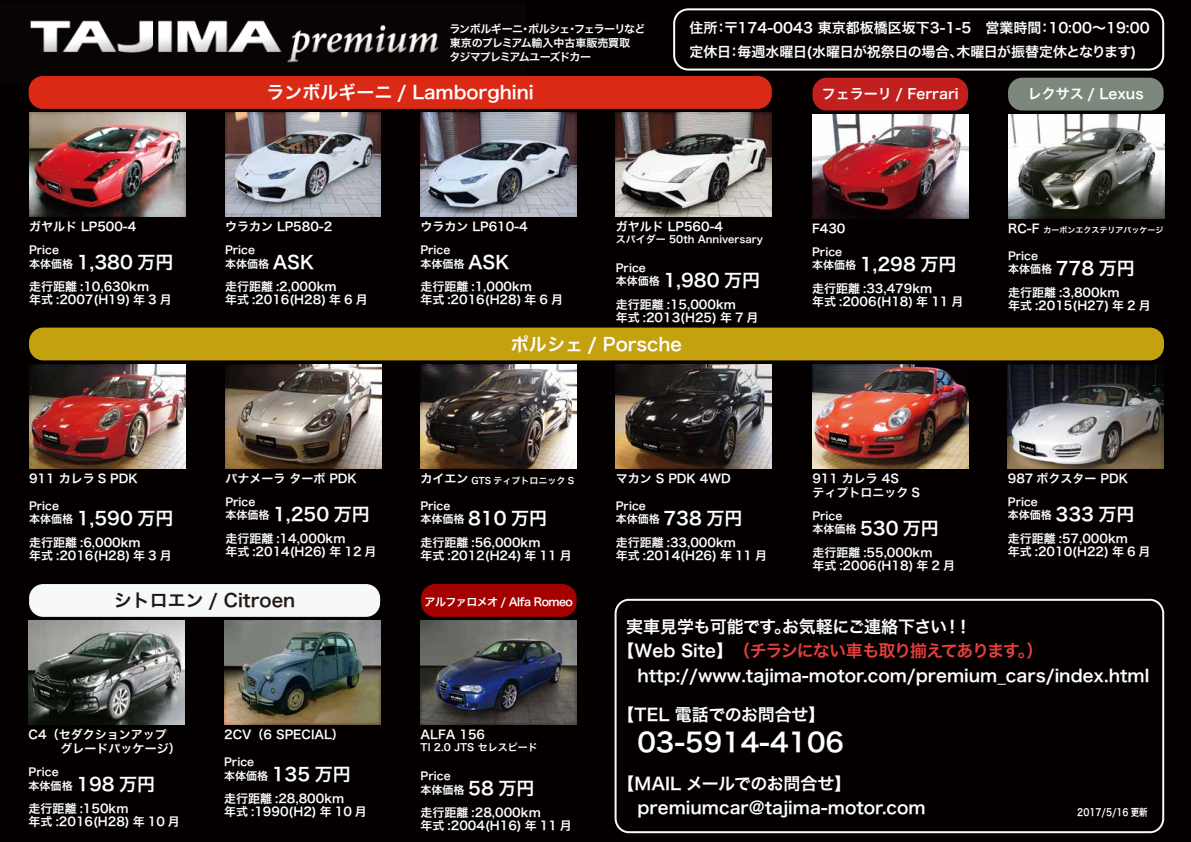
<style>
.page{position:relative;width:1191px;height:842px;background:#040000}
.page>*{position:absolute;margin:0;border:0;box-sizing:border-box;transform-origin:0 0}
.t1{font:26px "Hira Kaku Pro W6";color:#fff}
.t2{font:18px "Hira Kaku Pro W6";color:#fff}
.t3{font:18px "Hira Kaku Pro N W6";color:#fff}
.t4{font:18px "Hira Kaku Pro N W6";color:#221815}
.t5{font:17px/24px "Hira Kaku Pro W6";color:#fff}
.t6{font:17px "Hira Kaku Pro W6";letter-spacing:-.055em;color:#e83f3d}
.t7{font:17px "Hira Kaku Pro W6";letter-spacing:-.02em;color:#fff}
.t8{font:14px/24px "Hira Kaku Pro W6";color:#fff}
.t9{font:14px "Hira Kaku Pro N W6";color:#fff}
.t10{font:12px/13px "Hira Kaku Pro W6";color:#fff}
.t11{font:11px/13.5px "Hira Kaku Pro W6";color:#fff}
.t12{font:11px/14px "Hira Kaku Pro W6";letter-spacing:-.06em;color:#fff}
.t13{font:11px "Hira Kaku Pro N W6";letter-spacing:-.05em;color:#fff}
.t14{font:10px "Hira Kaku Pro W6";color:#fff}
.t15{font:10px "Hira Kaku Pro W6";color:#fff;scale:.85 1}
.t16{font:9px "Hira Kaku Pro W6";color:#fff}
.t17{font:8px "Hira Kaku Pro W6";color:#fff}
.s1{font-size:11px}
.s2{font-size:18px}
.s3{font-size:12px}
.s4{color:#fff}
</style>
<div class="page">
<img style="left:30px;top:20px;width:409px;height:62px">
<img style="left:29px;top:113px;width:156px;height:104px">
<img style="left:616px;top:112px;width:155px;height:104px">
<img style="left:812px;top:114px;width:156px;height:104px">
<img style="left:1008px;top:114px;width:156px;height:104px">
<img style="left:29px;top:364px;width:156px;height:104px">
<img style="left:29px;top:621px;width:156px;height:104px">
<div style="left:614px;top:599px;width:550px;height:234px;border:2px solid #f7f8f8;border-radius:13px"></div>
<div style="left:673px;top:8px;width:491px;height:63px;border:2px solid #fff;border-radius:14px"></div>
<div style="left:29px;top:76px;width:742px;height:33px;background:#da2a16;border-radius:14px"></div>
<div style="left:29px;top:584px;width:351px;height:33px;background:#f7f8f8;border-radius:14px"></div>
<div style="left:812px;top:78px;width:156px;height:33px;background:#c21f1f;border-radius:14px"></div>
<div style="left:1008px;top:78px;width:155px;height:33px;background:#7d887d;border-radius:14px"></div>
<div style="left:29px;top:328px;width:1135px;height:32px;background:#c4a10f;border-radius:14px"></div>
<img style="left:225px;top:113px;width:156px;height:104px">
<img style="left:225px;top:364px;width:156px;height:104px">
<img style="left:420px;top:113px;width:156px;height:104px">
<img style="left:420px;top:621px;width:156px;height:104px">
<div style="left:421px;top:584px;width:155px;height:33px;background:#a40000;border-radius:14px"></div>
<img style="left:224px;top:621px;width:156px;height:104px">
<img style="left:420px;top:364px;width:156px;height:104px">
<img style="left:616px;top:364px;width:155px;height:104px">
<img style="left:1007px;top:364px;width:156px;height:104px">
<img style="left:812px;top:364px;width:156px;height:104px">
<p class="t10" style="left:29px;top:220px;width:109px">ガヤルド LP500-4</p>
<p class="t11" style="left:29px;top:243px;width:32px">Price</p>
<h2 class="t2" style="left:29px;top:246px;width:146px"><span class="s1">本体価格</span> 1,380 万円</h2>
<p class="t10" style="left:29px;top:280px;width:144px">走行距離 :10,630km<br>年式 :2007(H19) 年 3 月</p>
<p class="t10" style="left:29px;top:471px;width:110px">911 カレラ S PDK</p>
<p class="t11" style="left:29px;top:498px;width:32px">Price</p>
<h2 class="t2" style="left:29px;top:502px;width:146px"><span class="s1">本体価格</span> 1,590 万円</h2>
<p class="t10" style="left:29px;top:535px;width:144px">走行距離 :6,000km<br>年式 :2016(H28) 年 3 月</p>
<p class="t12" style="left:449px;top:21px;width:197px">ランボルギーニ・ポルシェ・フェラーリなど東京のプレミアム輸入中古車販売買取<br>タジマプレミアムユーズドカー</p>
<h2 class="t3" style="left:267px;top:76px;width:269px">ランボルギーニ / Lamborghini</h2>
<p class="t8" style="left:689px;top:15px;width:461px">住所：〒174-0043 東京都板橋区坂下3-1-5　営業時間：10:00～19:00定休日：毎週水曜日(水曜日が祝祭日の場合、木曜日が振替定休となります)</p>
<p class="t9" style="left:822px;top:81px;width:138px">フェラーリ / Ferrari</p>
<p class="t9" style="left:1028px;top:81px;width:117px">レクサス / Lexus</p>
<p class="t10" style="left:225px;top:220px;width:109px">ウラカン LP580-2</p>
<p class="t11" style="left:225px;top:243px;width:91px">Price<br>本体価格 <span class="s2">ASK</span></p>
<p class="t10" style="left:225px;top:280px;width:144px">走行距離 :2,000km<br>年式 :2016(H28) 年 6 月</p>
<p class="t10" style="left:420px;top:220px;width:109px">ウラカン LP610-4</p>
<p class="t11" style="left:420px;top:243px;width:91px">Price<br>本体価格 <span class="s2">ASK</span></p>
<p class="t10" style="left:420px;top:280px;width:144px">走行距離 :1,000km<br>年式 :2016(H28) 年 6 月</p>
<p class="t10" style="left:616px;top:219px;width:109px">ガヤルド LP560-4</p>
<p class="t14" style="left:616px;top:230px;width:149px">スパイダー 50th Anniversary</p>
<p class="t11" style="left:616px;top:260px;width:32px">Price</p>
<h2 class="t2" style="left:616px;top:264px;width:146px"><span class="s1">本体価格</span> 1,980 万円</h2>
<p class="t10" style="left:616px;top:297px;width:144px">走行距離 :15,000km<br>年式 :2013(H25) 年 7 月</p>
<h2 class="t3" style="left:511px;top:328px;width:173px">ポルシェ / Porsche</h2>
<p class="t10" style="left:225px;top:471px;width:133px">パナメーラ ターボ PDK</p>
<p class="t11" style="left:225px;top:494px;width:32px">Price</p>
<h2 class="t2" style="left:225px;top:498px;width:146px"><span class="s1">本体価格</span> 1,250 万円</h2>
<p class="t10" style="left:225px;top:531px;width:153px">走行距離 :14,000km<br>年式 :2014(H26) 年 12 月</p>
<p class="t16" style="left:420px;top:472px;width:155px"><span class="s3">カイエン</span> GTS ティプトロニック S</p>
<p class="t11" style="left:420px;top:498px;width:32px">Price</p>
<h2 class="t2" style="left:420px;top:502px;width:128px"><span class="s1">本体価格</span> 810 万円</h2>
<p class="t10" style="left:420px;top:535px;width:153px">走行距離 :56,000km<br>年式 :2012(H24) 年 11 月</p>
<p class="t10" style="left:616px;top:471px;width:117px">マカン S PDK 4WD</p>
<p class="t11" style="left:616px;top:498px;width:32px">Price</p>
<h2 class="t2" style="left:616px;top:502px;width:128px"><span class="s1">本体価格</span> 738 万円</h2>
<p class="t10" style="left:616px;top:535px;width:153px">走行距離 :33,000km<br>年式 :2014(H26) 年 11 月</p>
<p class="t10" style="left:812px;top:221px;width:35px">F430</p>
<p class="t11" style="left:812px;top:245px;width:32px">Price</p>
<h2 class="t2" style="left:812px;top:248px;width:146px"><span class="s1">本体価格</span> 1,298 万円</h2>
<p class="t10" style="left:812px;top:281px;width:153px">走行距離 :33,479km<br>年式 :2006(H18) 年 11 月</p>
<p class="t17" style="left:1008px;top:223px;width:157px"><span class="s3">RC-F</span> カーボンエクステリアパッケージ</p>
<p class="t11" style="left:1008px;top:249px;width:32px">Price</p>
<h2 class="t2" style="left:1008px;top:252px;width:128px"><span class="s1">本体価格</span> 778 万円</h2>
<p class="t10" style="left:1008px;top:285px;width:144px">走行距離 :3,800km<br>年式 :2015(H27) 年 2 月</p>
<p class="t10" style="left:812px;top:471px;width:109px;line-height:14px">911 カレラ 4S<br>ティプトロニック S</p>
<p class="t11" style="left:812px;top:508px;width:32px">Price</p>
<h2 class="t2" style="left:812px;top:512px;width:128px"><span class="s1">本体価格</span> 530 万円</h2>
<p class="t10" style="left:812px;top:545px;width:144px">走行距離 :55,000km<br>年式 :2006(H18) 年 2 月</p>
<p class="t10" style="left:1007px;top:471px;width:122px">987 ボクスター PDK</p>
<p class="t11" style="left:1007px;top:494px;width:32px">Price</p>
<h2 class="t2" style="left:1007px;top:498px;width:128px"><span class="s1">本体価格</span> 333 万円</h2>
<p class="t10" style="left:1007px;top:531px;width:144px">走行距離 :57,000km<br>年式 :2010(H22) 年 6 月</p>
<h2 class="t4" style="left:114px;top:584px;width:183px">シトロエン / Citroen</h2>
<p class="t10" style="left:61px;top:727px;width:121px;line-height:14px;text-indent:-32px">C4（セダクションアップグレードパッケージ）</p>
<p class="t11" style="left:29px;top:765px;width:32px">Price</p>
<h2 class="t2" style="left:29px;top:768px;width:128px"><span class="s1">本体価格</span> 198 万円</h2>
<p class="t10" style="left:29px;top:802px;width:153px">走行距離 :150km<br>年式 :2016(H28) 年 10 月</p>
<p class="t10" style="left:224px;top:728px;width:121px">2CV（6 SPECIAL）</p>
<p class="t11" style="left:224px;top:755px;width:32px">Price</p>
<h2 class="t2" style="left:224px;top:758px;width:128px"><span class="s1">本体価格</span> 135 万円</h2>
<p class="t10" style="left:224px;top:792px;width:144px">走行距離 :28,800km<br>年式 :1990(H2) 年 10 月</p>
<p class="t13" style="left:424px;top:592px;width:150px">アルファロメオ / Alfa Romeo</p>
<p class="t10" style="left:420px;top:728px;width:66px">ALFA 156</p>
<p class="t14" style="left:420px;top:739px;width:119px">TI 2.0 JTS セレスピード</p>
<p class="t11" style="left:420px;top:769px;width:115px">Price<br>本体価格 <span class="s2">58 万円</span></p>
<p class="t10" style="left:420px;top:806px;width:153px">走行距離 :28,000km<br>年式 :2004(H16) 年 11 月</p>
<h3 class="t7" style="left:626px;top:612px;width:347px">実車見学も可能です。お気軽にご連絡下さい！！</h3>
<h3 class="t6" style="left:617px;top:636px;width:427px"><span class="s4">【Web Site】　</span>（チラシにない車も取り揃えてあります。）</h3>
<h3 class="t5" style="left:637px;top:662px;width:513px">http://www.tajima-motor.com/premium_cars/index.html</h3>
<h3 class="t5" style="left:617px;top:701px;width:209px">【TEL 電話でのお問合せ】</h3>
<h1 class="t1" style="left:637px;top:719px;width:208px">03-5914-4106</h1>
<h3 class="t5" style="left:637px;top:770px;width:290px;text-indent:-20px">【MAIL メールでのお問合せ】premiumcar@tajima-motor.com</h3>
<p class="t15" style="left:1077px;top:803px;width:84px">2017/5/16 更新</p>
</div>
